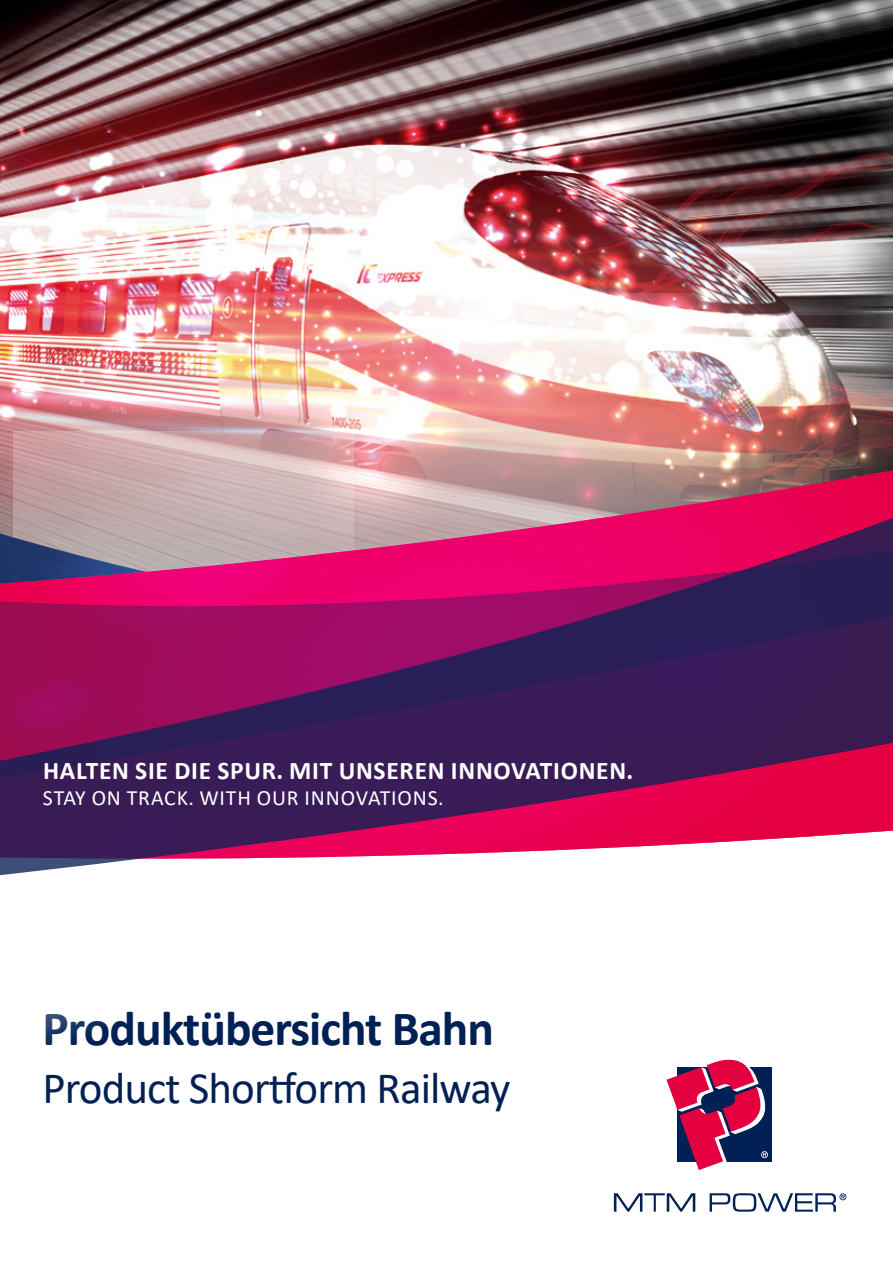
<style>
.page{position:relative;width:893px;height:1263px;background:#fff}
.page>*{position:absolute;margin:0;border:0;box-sizing:border-box;transform-origin:0 0}
.t1{font:700 49.5px "Calibri";letter-spacing:-.02em;color:#012054}
.t2{font:45px "Calibri";letter-spacing:-.02em;color:#012054}
.t3{font:700 25.5px "Calibri";letter-spacing:.03em;color:#fff}
.t4{font:21.75px "Calibri";letter-spacing:.04em;color:#fff}
</style>
<div class="page">
<img style="left:0;top:0;width:893px;height:1060px">
<svg style="left:614px;top:1193px;width:81px;height:19px"></svg>
<svg style="left:666px;top:1060px;width:106px;height:110px"></svg>
<svg style="left:710px;top:1193px;width:136px;height:19px"></svg>
<p class="t3" style="left:43px;top:753px;width:592px">HALTEN SIE DIE SPUR. MIT UNSEREN INNOVATIONEN.</p>
<p class="t4" style="left:43px;top:783px;width:402px">STAY ON TRACK. WITH OUR INNOVATIONS.</p>
<p class="t1" style="left:43px;top:993px;width:453px">Produktübersicht Bahn</p>
<p class="t2" style="left:43px;top:1057px;width:469px">Product Shortform Railway</p>
</div>
